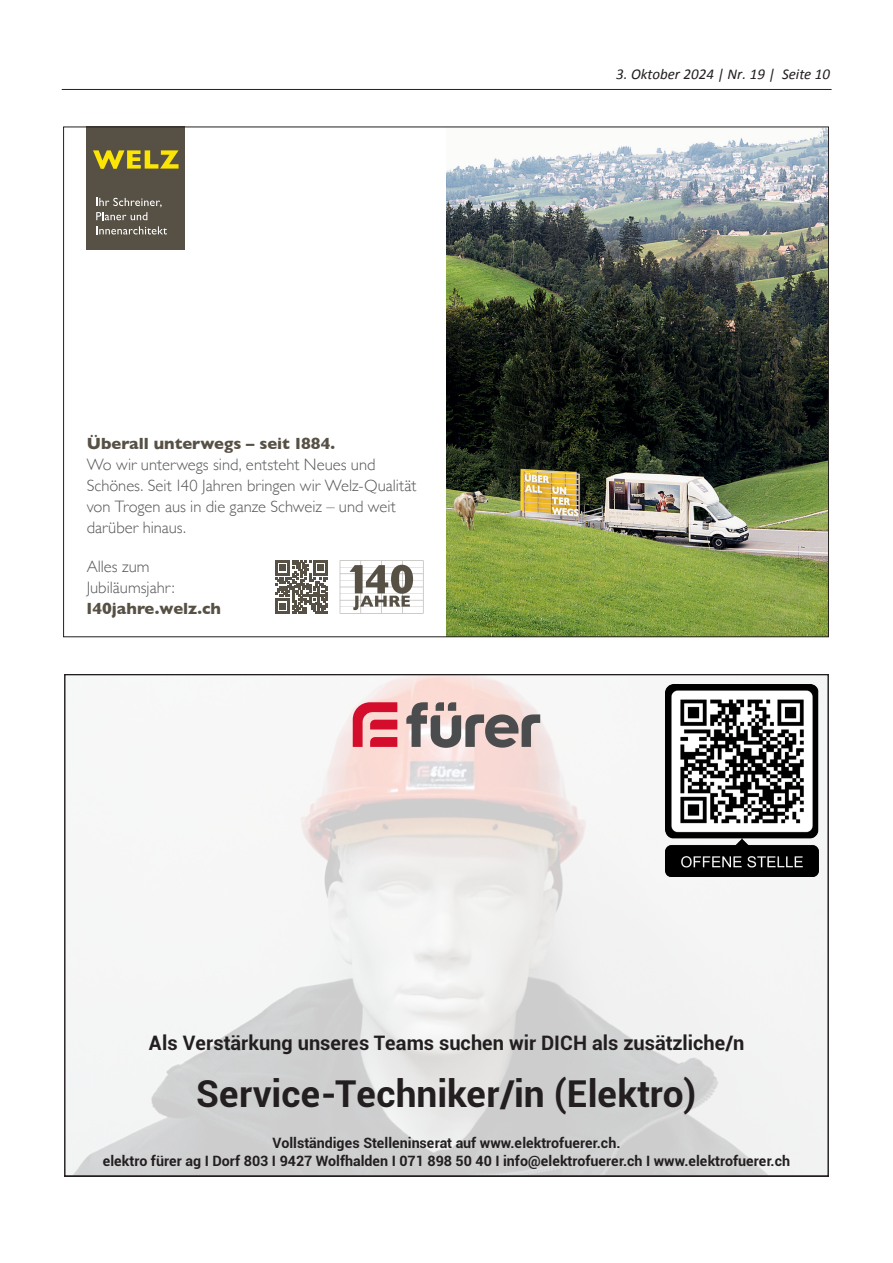
<style>
.page{position:relative;width:893px;height:1263px;background:#fff}
.page>*{position:absolute;margin:0;border:0;box-sizing:border-box;transform-origin:0 0}
.t1{font:700 37.05px "Roboto";color:#231f20}
.t2{font:700 19.95px "Roboto";color:#231f20}
.t3{font:300 16.5px/21px "Gill Sans";color:#57585a}
.t4{font:italic 15px "Calibri";color:#231f20}
.t5{font:700 14.25px/18.3px "Roboto";color:#231f20;text-align:center}
.s1{font-weight:700;color:#575045}
</style>
<div class="page">
<hr style="left:62px;top:89px;width:770px;height:1px;background:#231f20">
<div style="left:87px;top:127px;width:98px;height:123px;background:#575045"></div>
<svg style="left:93px;top:150px;width:86px;height:19px"></svg>
<svg style="left:96px;top:198px;width:66px;height:22px"></svg>
<svg style="left:96px;top:226px;width:71px;height:8px"></svg>
<svg style="left:340px;top:560px;width:83px;height:54px"></svg>
<svg style="left:275px;top:560px;width:53px;height:53px"></svg>
<img style="left:447px;top:129px;width:380px;height:506px">
<svg style="left:67px;top:676px;width:759px;height:498px"></svg>
<svg style="left:353px;top:702px;width:44px;height:45px;background:#e1596a"></svg>
<svg style="left:406px;top:702px;width:134px;height:46px;background:#ab9e9c"></svg>
<img style="left:665px;top:685px;width:153px;height:191px">
<p class="t3" style="left:87px;top:432px;width:331px"><span class="s1">Überall unterwegs – seit 1884.<br></span>Wo wir unterwegs sind, entsteht Neues und Schönes. Seit 140 Jahren bringen wir Welz-Qualität von Trogen aus in die ganze Schweiz – und weit darüber hinaus.</p>
<p class="t3" style="left:85px;top:555px;width:138px">Alles zum<br>Jubiläumsjahr:<br><span class="s1">140jahre.welz.ch</span></p>
<p class="t4" style="left:619px;top:63px;width:212px">3. Oktober 2024 | Nr. 19 | Seite 10</p>
<p class="t4" style="left:616px;top:63px;width:161px">3. Oktober 2024 | Nr. 19 |</p>
<p class="t2" style="left:149px;top:1028px;width:597px">Als Verstärkung unseres Teams suchen wir DICH als zusätzliche/n</p>
<p class="t1" style="left:196px;top:1067px;width:502px">Service-Techniker/in (Elektro)</p>
<p class="t5" style="left:103px;top:1133px;width:689px">Vollständiges Stelleninserat auf www.elektrofuerer.ch.<br>elektro fürer ag I Dorf 803 I 9427 Wolfhalden I 071 898 50 40 I info@elektrofuerer.ch I www.elektrofuerer.ch</p>
</div>
